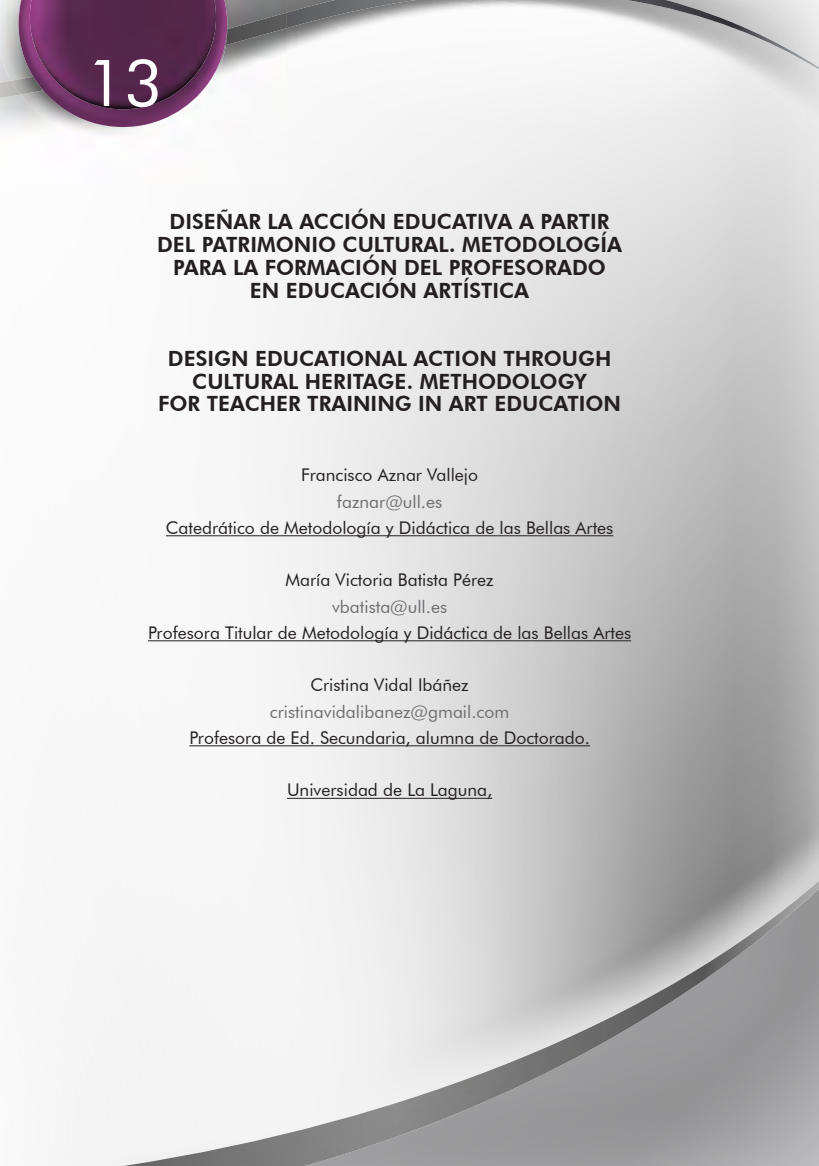
<style>
.page{position:relative;width:819px;height:1166px;background:#fff}
.page>*{position:absolute;margin:0;border:0;box-sizing:border-box;transform-origin:0 0}
._14_reseñas{font:64.75px "Futura BT";color:#fff}
._01_titulo{font:800 21px "Futura BT";color:#231f20}
._002_Universidad{font:17.5px "Futura BT";color:#231f20}
._02_autor{font:17.5px "Futura BT";color:#231f20}
._002_email_autor{font:17.5px "Futura BT";color:#6c6d70}
</style>
<div class="page">
<img style="left:124px;top:881px;width:694px;height:285px">
<svg style="left:287px;top:0;width:531px;height:70px"></svg>
<img style="left:227px;top:13px;width:60px;height:32px">
<img style="left:66px;top:130px;width:147px;height:9px">
<img style="left:0;top:0;width:227px;height:130px">
<img style="left:11px;top:29px;width:8px;height:66px">
<img style="left:19px;top:0;width:208px;height:127px">
<img style="left:30px;top:0;width:186px;height:109px">
<hr style="left:166px;top:535px;width:447px;height:1px;background:#231f20">
<hr style="left:148px;top:640px;width:483px;height:1px;background:#231f20">
<hr style="left:189px;top:745px;width:401px;height:1px;background:#231f20">
<hr style="left:287px;top:798px;width:205px;height:1px;background:#231f20">
<p class="_14_reseñas" style="left:86px;top:44px;width:78px">13</p>
<p class="_01_titulo" style="left:169px;top:209px;width:441px">DISEÑAR LA ACCIÓN EDUCATIVA A PARTIR</p>
<p class="_01_titulo" style="left:157px;top:232px;width:466px">DEL PATRIMONIO CULTURAL. METODOLOGÍA</p>
<p class="_01_titulo" style="left:173px;top:255px;width:434px">PARA LA FORMACIÓN DEL PROFESORADO</p>
<p class="_01_titulo" style="left:250px;top:277px;width:281px">EN EDUCACIÓN ARTÍSTICA</p>
<p class="_01_titulo" style="left:168px;top:346px;width:445px">DESIGN EDUCATIONAL ACTION THROUGH</p>
<p class="_01_titulo" style="left:192px;top:368px;width:396px">CULTURAL HERITAGE. METHODOLOGY</p>
<p class="_01_titulo" style="left:158px;top:391px;width:464px">FOR TEACHER TRAINING IN ART EDUCATION</p>
<p class="_02_autor" style="left:301px;top:464px;width:178px">Francisco Aznar Vallejo</p>
<p class="_002_email_autor" style="left:337px;top:491px;width:107px">faznar@ull.es</p>
<p class="_002_Universidad" style="left:166px;top:517px;width:449px">Catedrático de Metodología y Didáctica de las Bellas Artes</p>
<p class="_02_autor" style="left:285px;top:569px;width:210px">María Victoria Batista Pérez</p>
<p class="_002_email_autor" style="left:332px;top:596px;width:117px">vbatista@ull.es</p>
<p class="_002_Universidad" style="left:148px;top:622px;width:484px">Profesora Titular de Metodología y Didáctica de las Bellas Artes</p>
<p class="_02_autor" style="left:310px;top:674px;width:160px">Cristina Vidal Ibáñez</p>
<p class="_002_email_autor" style="left:270px;top:701px;width:241px">cristinavidalibanez@gmail.com</p>
<p class="_002_Universidad" style="left:189px;top:727px;width:402px">Profesora de Ed. Secundaria, alumna de Doctorado.</p>
<p class="_002_Universidad" style="left:287px;top:779px;width:207px">Universidad de La Laguna,</p>
</div>
